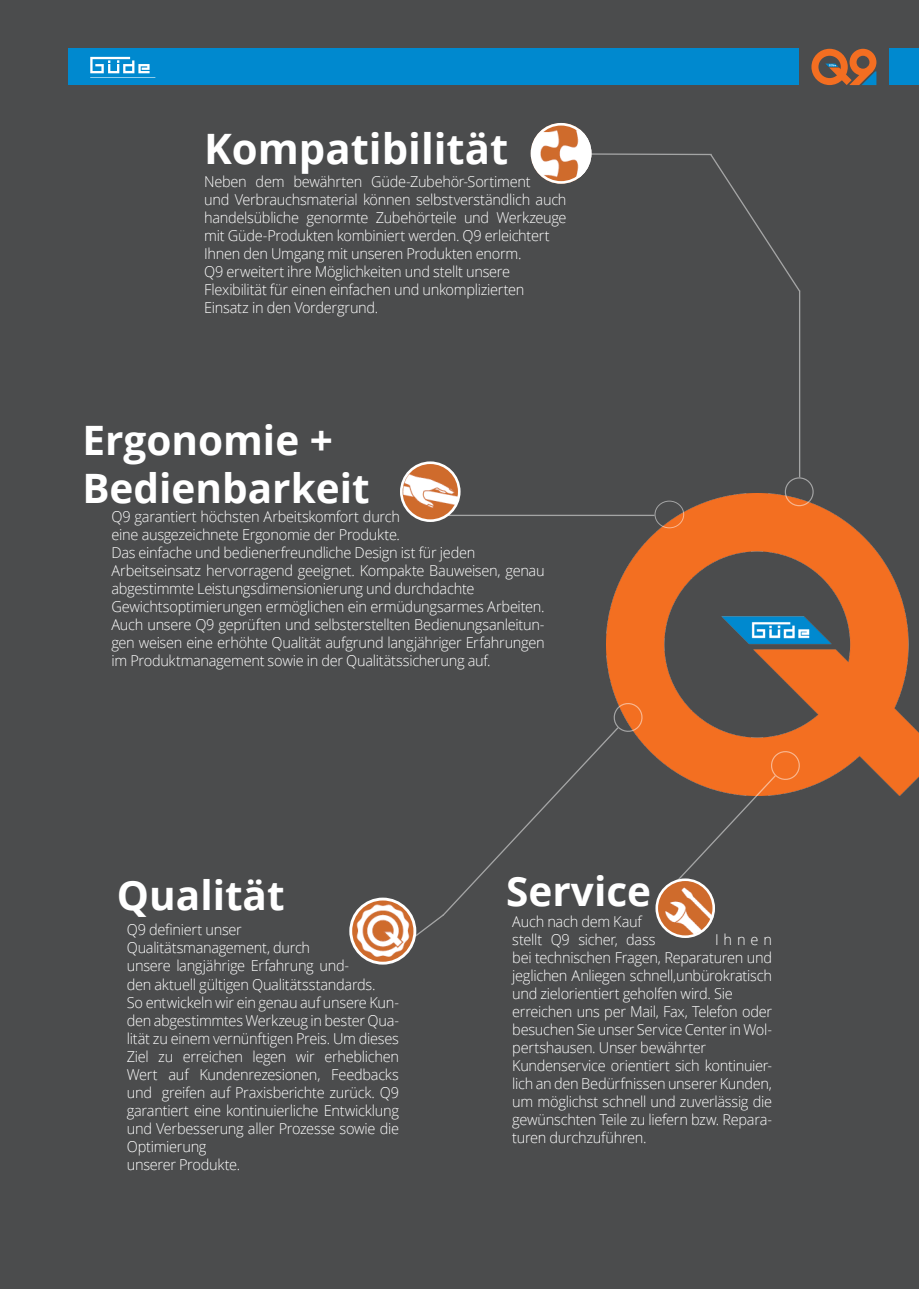
<style>
.page{position:relative;width:919px;height:1289px;background:#fff}
.page>*{position:absolute;margin:0;border:0;box-sizing:border-box;transform-origin:0 0}
.t1{font:700 41.85px "Open Sans";color:#fff}
.t2{font:700 40.5px/48.6px "Open Sans";color:#fff}
.t3{font:300 15px/18px "Open Sans";letter-spacing:-.02em;color:#fff}
</style>
<div class="page">
<div style="left:0;top:0;width:918px;height:1288px;background:#4b4c4d"></div>
<hr style="left:918px;top:0;width:1px;height:1288px;background:#4b4c4d">
<div style="left:68px;top:49px;width:730px;height:36px;background:#0089cf"></div>
<svg style="left:90px;top:56px;width:66px;height:22px"></svg>
<svg style="left:811px;top:49px;width:65px;height:36px"></svg>
<div style="left:889px;top:49px;width:29px;height:36px;background:#0089cf"></div>
<img style="left:606px;top:493px;width:312px;height:302px">
<div style="left:654px;top:500px;width:30px;height:28px;border:1px solid #fff;border-radius:50%"></div>
<hr style="left:446px;top:514px;width:208px;height:2px;background:#fff">
<img style="left:400px;top:461px;width:60px;height:61px;border-radius:30px">
<div style="left:400px;top:461px;width:60px;height:61px;border:3px solid #fff;border-radius:50%"></div>
<img style="left:349px;top:897px;width:67px;height:67px;border-radius:33px">
<div style="left:349px;top:897px;width:67px;height:67px;border:3px solid #fff;border-radius:50%"></div>
<svg style="left:673px;top:748px;width:129px;height:167px"></svg>
<img style="left:655px;top:878px;width:60px;height:60px;border-radius:30px">
<div style="left:655px;top:878px;width:60px;height:60px;border:3px solid #fff;border-radius:50%"></div>
<img style="left:530px;top:123px;width:61px;height:61px;border-radius:30px">
<div style="left:530px;top:123px;width:61px;height:61px;border:3px solid #fff;border-radius:50%"></div>
<div style="left:784px;top:477px;width:29px;height:29px;border:1px solid #fff;border-radius:50%"></div>
<hr style="left:798px;top:290px;width:2px;height:187px;background:#fff">
<svg style="left:581px;top:152px;width:220px;height:141px"></svg>
<svg style="left:413px;top:700px;width:231px;height:238px"></svg>
<h1 class="t1" style="left:204px;top:119px;width:306px">Kompatibilität</h1>
<p class="t3" style="left:204px;top:172px;width:364px">Neben dem bewährten Güde-Zubehör-Sortiment<br>und Verbrauchsmaterial können selbstverständlich auch handelsübliche genormte Zubehörteile und Werkzeuge mit Güde-Produkten kombiniert werden. Q9 erleichtert Ihnen den Umgang mit unseren Produkten enorm.<br>Q9 erweitert ihre Möglichkeiten und stellt unsere Flexibilität für einen einfachen und unkomplizierten Einsatz in den Vordergrund.</p>
<h2 class="t2" style="left:82px;top:414px;width:289px">Ergonomie +<br>Bedienbarkeit</h2>
<p class="t3" style="left:111px;top:507px;width:434px">Q9 garantiert höchsten Arbeitskomfort durch<br>eine ausgezeichnete Ergonomie der Produkte.<br>Das einfache und bedienerfreundliche Design ist für jeden Arbeitseinsatz hervorragend geeignet. Kompakte Bauweisen, genau abgestimmte Leistungsdimensionierung und durchdachte Gewichtsoptimierungen ermöglichen ein ermüdungsarmes Arbeiten.<br>Auch unsere Q9 geprüften und selbsterstellten Bedienungsanleitun&shy;gen weisen eine erhöhte Qualität aufgrund langjähriger Erfahrungen im Produktmanagement sowie in der Qualitätssicherung auf.</p>
<h2 class="t2" style="left:117px;top:870px;width:169px">Qualität</h2>
<p class="t3" style="left:127px;top:920px;width:274px">Q9 definiert unser<br>Qualitätsmanagement, durch<br>unsere langjährige Erfahrung und-<br>den aktuell gültigen Qualitätsstandards.<br>So entwickeln wir ein genau auf unsere Kun&shy;den abgestimmtes Werkzeug in bester Qua&shy;lität zu einem vernünftigen Preis. Um dieses Ziel zu erreichen legen wir erheblichen Wert auf Kundenrezesionen, Feedbacks und greifen auf Praxisberichte zurück. Q9 garantiert eine kontinuierliche Entwicklung und Verbesserung aller Prozesse sowie die Optimierung<br>unserer Produkte.</p>
<h2 class="t2" style="left:506px;top:866px;width:146px">Service</h2>
<p class="t3" style="left:512px;top:912px;width:145px">Auch nach dem Kauf stellt Q9 sicher, dass</p>
<p class="t3" style="left:512px;top:930px;width:261px;text-indent:203px">Ihnen bei technischen Fragen, Reparaturen und jeglichen Anliegen schnell,unbürokratisch und zielorientiert geholfen wird. Sie erreichen uns per Mail, Fax, Telefon oder besuchen Sie unser Service Center in Wol&shy;pertshausen. Unser bewährter Kundenservice orientiert sich kontinuier&shy;lich an den Bedürfnissen unserer Kunden, um möglichst schnell und zuverlässig die gewünschten Teile zu liefern bzw. Repara&shy;turen durchzuführen.</p>
</div>
